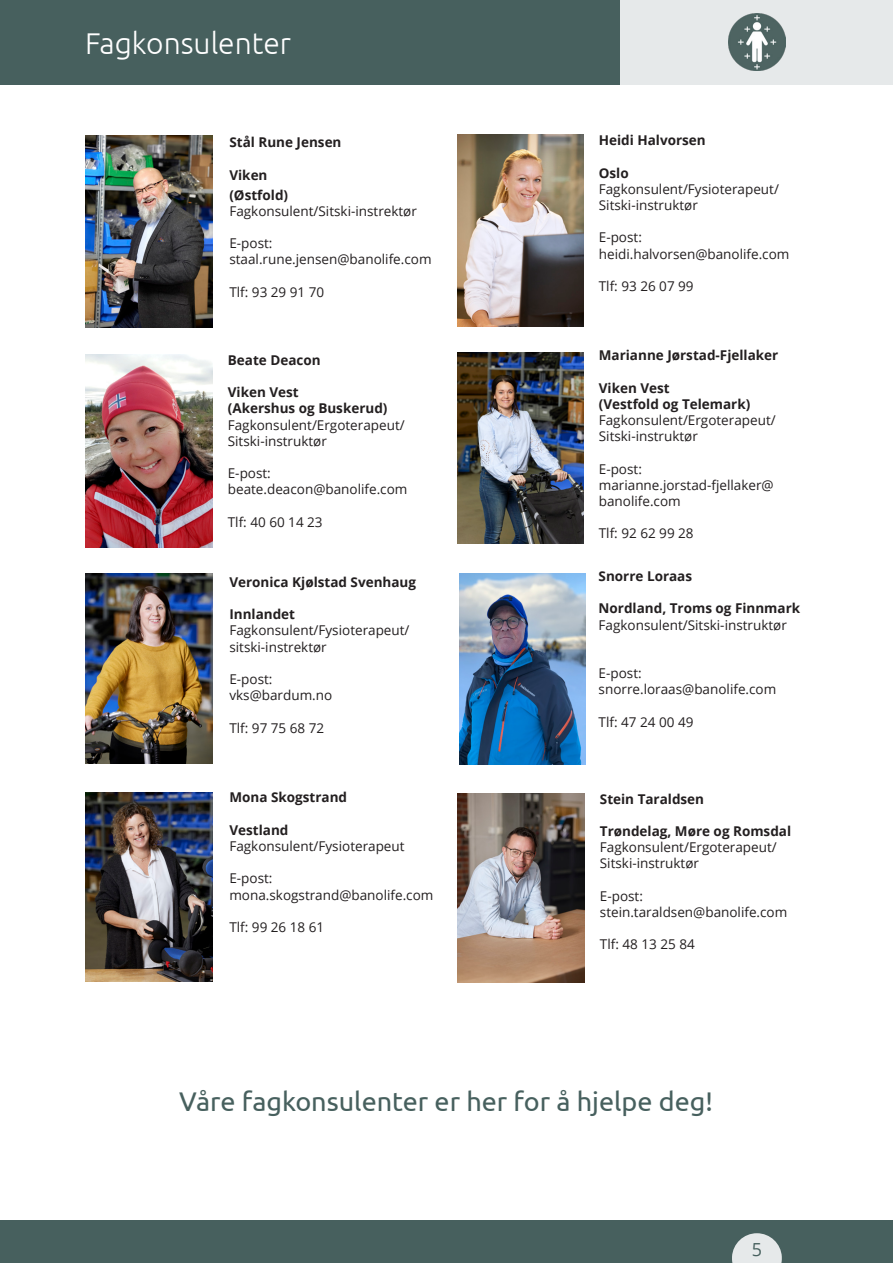
<style>
.page{position:relative;width:893px;height:1263px;background:#fff}
.page>*{position:absolute;margin:0;border:0;box-sizing:border-box;transform-origin:0 0}
.t1{font:300 30px "Ubuntu";color:#fff}
.t2{font:27px "Ubuntu";color:#47605e}
.t3{font:18px "Open Sans";color:#47605e}
.t4{font:13.5px/16.2px "Open Sans";color:#231f20}
.t5{font:700 13.5px "Open Sans";color:#231f20}
.s1{font-weight:700}
</style>
<div class="page">
<div style="left:0;top:0;width:621px;height:85px;background:#47605e"></div>
<div style="left:0;top:1221px;width:893px;height:42px;background:#47605e"></div>
<div style="left:621px;top:0;width:272px;height:85px;background:#e6e9ea"></div>
<img style="left:729px;top:14px;width:56px;height:56px">
<svg style="left:732px;top:1233px;width:50px;height:30px"></svg>
<img style="left:457px;top:135px;width:127px;height:191px">
<img style="left:85px;top:136px;width:128px;height:191px">
<img style="left:85px;top:574px;width:128px;height:189px">
<img style="left:457px;top:353px;width:127px;height:191px">
<img style="left:85px;top:792px;width:128px;height:189px">
<img style="left:85px;top:354px;width:128px;height:193px">
<img style="left:457px;top:793px;width:128px;height:189px">
<img style="left:459px;top:573px;width:127px;height:191px">
<p class="t1" style="left:85px;top:25px;width:208px">Fagkonsulenter</p>
<p class="t5" style="left:229px;top:133px;width:114px">Stål Rune Jensen</p>
<p class="t5" style="left:229px;top:165px;width:40px">Viken</p>
<p class="t4" style="left:229px;top:186px;width:189px"><span class="s1">(Østfold)<br></span>Fagkonsulent/Sitski-instrektør</p>
<p class="t4" style="left:229px;top:235px;width:45px">E-post:</p>
<p class="t4" style="left:229px;top:251px;width:204px">staal.rune.jensen@banolife.com</p>
<p class="t4" style="left:229px;top:283px;width:96px">Tlf: 93 29 91 70</p>
<p class="t5" style="left:228px;top:350px;width:94px">Beate Deacon</p>
<p class="t5" style="left:228px;top:383px;width:72px">Viken Vest</p>
<p class="t4" style="left:228px;top:400px;width:178px"><span class="s1">(Akershus og Buskerud)<br></span>Fagkonsulent/Ergoterapeut/</p>
<p class="t4" style="left:228px;top:432px;width:101px">Sitski-instruktør</p>
<p class="t4" style="left:228px;top:465px;width:45px">E-post:</p>
<p class="t4" style="left:228px;top:481px;width:181px">beate.deacon@banolife.com</p>
<p class="t4" style="left:228px;top:513px;width:96px">Tlf: 40 60 14 23</p>
<p class="t5" style="left:229px;top:572px;width:188px">Veronica Kjølstad Svenhaug</p>
<p class="t4" style="left:229px;top:606px;width:182px"><span class="s1">Innlandet<br></span>Fagkonsulent/Fysioterapeut/</p>
<p class="t4" style="left:229px;top:638px;width:99px">sitski-instrektør</p>
<p class="t4" style="left:229px;top:671px;width:45px">E-post:</p>
<p class="t4" style="left:229px;top:687px;width:104px">vks@bardum.no</p>
<p class="t4" style="left:229px;top:719px;width:96px">Tlf: 97 75 68 72</p>
<p class="t5" style="left:229px;top:788px;width:119px">Mona Skogstrand</p>
<p class="t4" style="left:229px;top:821px;width:177px"><span class="s1">Vestland<br></span>Fagkonsulent/Fysioterapeut</p>
<p class="t4" style="left:229px;top:870px;width:45px">E-post:</p>
<p class="t4" style="left:229px;top:886px;width:206px">mona.skogstrand@banolife.com</p>
<p class="t4" style="left:229px;top:919px;width:96px">Tlf: 99 26 18 61</p>
<p class="t5" style="left:599px;top:131px;width:108px">Heidi Halvorsen</p>
<p class="t4" style="left:599px;top:164px;width:182px"><span class="s1">Oslo<br></span>Fagkonsulent/Fysioterapeut/</p>
<p class="t4" style="left:599px;top:197px;width:101px">Sitski-instruktør</p>
<p class="t4" style="left:599px;top:229px;width:45px">E-post:</p>
<p class="t4" style="left:599px;top:245px;width:192px">heidi.halvorsen@banolife.com</p>
<p class="t4" style="left:599px;top:278px;width:96px">Tlf: 93 26 07 99</p>
<p class="t5" style="left:599px;top:346px;width:181px">Marianne Jørstad-Fjellaker</p>
<p class="t5" style="left:599px;top:378px;width:72px">Viken Vest</p>
<p class="t4" style="left:599px;top:395px;width:178px"><span class="s1">(Vestfold og Telemark)<br></span>Fagkonsulent/Ergoterapeut/</p>
<p class="t4" style="left:599px;top:428px;width:101px">Sitski-instruktør</p>
<p class="t4" style="left:599px;top:460px;width:45px">E-post:</p>
<p class="t4" style="left:599px;top:476px;width:176px">marianne.jorstad-fjellaker@ banolife.com</p>
<p class="t4" style="left:599px;top:525px;width:96px">Tlf: 92 62 99 28</p>
<p class="t5" style="left:599px;top:566px;width:95px">Snorre Loraas</p>
<p class="t4" style="left:599px;top:600px;width:203px"><span class="s1">Nordland, Troms og Finnmark<br></span>Fagkonsulent/Sitski-instruktør</p>
<p class="t4" style="left:599px;top:665px;width:45px">E-post:</p>
<p class="t4" style="left:599px;top:681px;width:179px">snorre.loraas@banolife.com</p>
<p class="t4" style="left:599px;top:713px;width:96px">Tlf: 47 24 00 49</p>
<p class="t5" style="left:600px;top:789px;width:106px">Stein Taraldsen</p>
<p class="t4" style="left:600px;top:822px;width:193px"><span class="s1">Trøndelag, Møre og Romsdal<br></span>Fagkonsulent/Ergoterapeut/</p>
<p class="t4" style="left:600px;top:855px;width:101px">Sitski-instruktør</p>
<p class="t4" style="left:600px;top:887px;width:45px">E-post:</p>
<p class="t4" style="left:600px;top:903px;width:189px">stein.taraldsen@banolife.com</p>
<p class="t4" style="left:600px;top:936px;width:96px">Tlf: 48 13 25 84</p>
<p class="t2" style="left:179px;top:1085px;width:535px">Våre fagkonsulenter er her for å hjelpe deg!</p>
<p class="t3" style="left:752px;top:1237px;width:12px">5</p>
</div>
